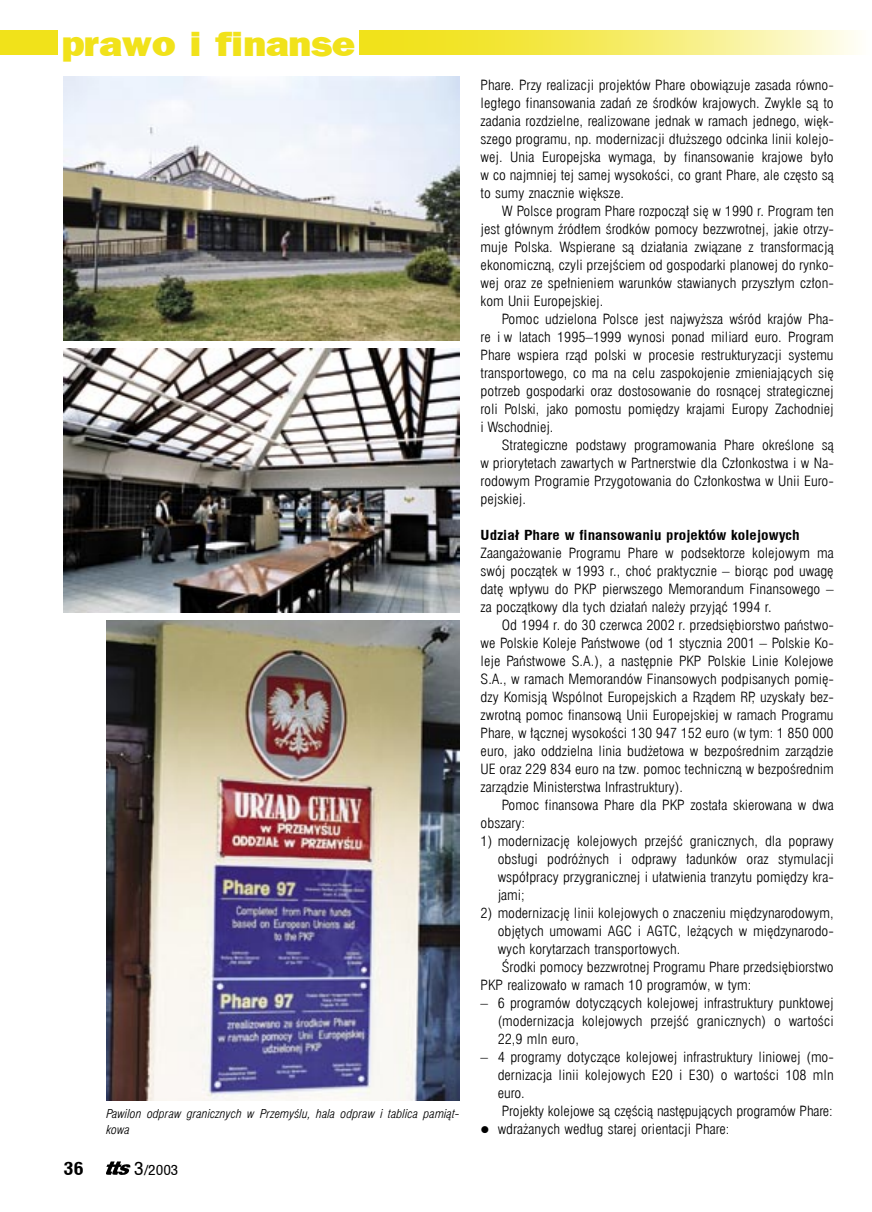
<style>
.page{position:relative;width:872px;height:1212px;background:#fff}
.page>*{position:absolute;margin:0;border:0;box-sizing:border-box;transform-origin:0 0}
.tytuł2{font:36px "Frankfurt Goth Hvypl";color:#f1e21a;scale:1.1 1}
.tytuł2-2{font:700 18px "Switzerland Condpl";color:#000;scale:1.1 1}
.tekst{font:13.8px/18px "Swis 721 Lt Cn EU Normal";color:#000;text-align:justify;scale:1.1 1}
.tekst1{font:13.8px/18px "Swis 721 Lt Cn EU Normal";color:#000;text-align:justify;scale:1.1 1}
.tekst0{font:13.8px/18px "Swis 721 Lt Cn EU Normal";color:#000;text-align:justify;scale:1.1 1}
.tytuł2-3{font:700 13.8px "Switzerland Condpl";color:#000;scale:1.1 1}
.tytuł2-4{font:13.8px "Switzerland Condpl";color:#000;scale:1.1 1}
.podpis0{font:12px/16.5px "Swis 721 Lt Cn EU Italic";color:#000;scale:1.1 1}
.s1{font-size:18px}
</style>
<div class="page">
<div style="left:0;top:30px;width:57px;height:25px;background:#f1e21a"></div>
<svg style="left:359px;top:30px;width:499px;height:25px;background:#f5ec6b"></svg>
<svg style="left:106px;top:1161px;width:24px;height:14px"></svg>
<img style="left:106px;top:621px;width:353px;height:479px">
<img style="left:64px;top:349px;width:395px;height:263px">
<img style="left:64px;top:77px;width:395px;height:263px">
<p class="tytuł2" style="left:62px;top:21px;width:268px">prawo i finanse</p>
<p class="podpis0" style="left:106px;top:1105px;width:322px">Pawilon odpraw granicznych w Przemyślu, hala odpraw i tablica pamiąt&shy;kowa</p>
<p class="tytuł2-2" style="left:64px;top:1157px;width:19px">36</p>
<p class="tytuł2-4" style="left:134px;top:1160px;width:42px"><span class="s1">3</span>/2003</p>
<p class="tekst" style="left:480px;top:76px;width:322px">Phare. Przy realizacji projektów Phare obowiązuje zasada równo&shy;ległego finansowania zadań ze środków krajowych. Zwykle są to zadania rozdzielne, realizowane jednak w ramach jednego, więk&shy;szego programu, np. modernizacji dłuższego odcinka linii kolejo&shy;wej. Unia Europejska wymaga, by finansowanie krajowe było w co najmniej tej samej wysokości, co grant Phare, ale często są to sumy znacznie większe.</p>
<p class="tekst" style="left:480px;top:202px;width:322px;text-indent:21px">W Polsce program Phare rozpoczął się w 1990 r. Program ten jest głównym źródłem środków pomocy bezzwrotnej, jakie otrzy&shy;muje Polska. Wspierane są działania związane z transformacją ekonomiczną, czyli przejściem od gospodarki planowej do rynko&shy;wej oraz ze spełnieniem warunków stawianych przyszłym człon&shy;kom Unii Europejskiej.</p>
<p class="tekst" style="left:480px;top:310px;width:322px;text-indent:21px">Pomoc udzielona Polsce jest najwyższa wśród krajów Pha&shy;re i w latach 1995–1999 wynosi ponad miliard euro. Program Phare wspiera rząd polski w procesie restrukturyzacji systemu transportowego, co ma na celu zaspokojenie zmieniających się potrzeb gospodarki oraz dostosowanie do rosnącej strategicznej roli Polski, jako pomostu pomiędzy krajami Europy Zachodniej i Wschodniej.</p>
<p class="tekst" style="left:480px;top:436px;width:322px;text-indent:21px">Strategiczne podstawy programowania Phare określone są w priorytetach zawartych w Partnerstwie dla Członkostwa i w Na&shy;rodowym Programie Przygotowania do Członkostwa w Unii Euro&shy;pejskiej.</p>
<p class="tytuł2-3" style="left:480px;top:527px;width:292px">Udział Phare w finansowaniu projektów kolejowych</p>
<p class="tekst0" style="left:480px;top:544px;width:322px">Zaangażowanie Programu Phare w podsektorze kolejowym ma swój początek w 1993 r., choć praktycznie – biorąc pod uwagę datę wpływu do PKP pierwszego Memorandum Finansowego – za początkowy dla tych działań należy przyjąć 1994 r.</p>
<p class="tekst" style="left:480px;top:616px;width:322px;text-indent:21px">Od 1994 r. do 30 czerwca 2002 r. przedsiębiorstwo państwo&shy;we Polskie Koleje Państwowe (od 1 stycznia 2001 – Polskie Ko&shy;leje Państwowe S.A.), a następnie PKP Polskie Linie Kolejowe S.A., w ramach Memorandów Finansowych podpisanych pomię&shy;dzy Komisją Wspólnot Europejskich a Rządem RP, uzyskały bez&shy;zwrotną pomoc finansową Unii Europejskiej w ramach Programu Phare, w łącznej wysokości 130 947 152 euro (w tym: 1 850 000 euro, jako oddzielna linia budżetowa w bezpośrednim zarządzie UE oraz 229 834 euro na tzw. pomoc techniczną w bezpośrednim zarządzie Ministerstwa Infrastruktury).</p>
<p class="tekst" style="left:480px;top:796px;width:322px;text-indent:21px">Pomoc finansowa Phare dla PKP została skierowana w dwa obszary:</p>
<p class="tekst1" style="left:497px;top:832px;width:307px;text-indent:-17px">1) modernizację kolejowych przejść granicznych, dla poprawy obsługi podróżnych i odprawy ładunków oraz stymulacji współpracy przygranicznej i ułatwienia tranzytu pomiędzy kra&shy;jami;</p>
<p class="tekst1" style="left:497px;top:904px;width:307px;text-indent:-17px">2) modernizację linii kolejowych o znaczeniu międzynarodowym, objętych umowami AGC i AGTC, leżących w międzynarodo&shy;wych korytarzach transportowych.</p>
<p class="tekst" style="left:480px;top:958px;width:322px;text-indent:21px">Środki pomocy bezzwrotnej Programu Phare przedsiębiorstwo<br>PKP realizowało w ramach 10 programów, w tym:</p>
<p class="tekst1" style="left:497px;top:994px;width:307px;text-indent:-17px">– 6 programów dotyczących kolejowej infrastruktury punktowej (modernizacja kolejowych przejść granicznych) o wartości 22,9 mln euro,</p>
<p class="tekst1" style="left:497px;top:1048px;width:307px;text-indent:-17px">– 4 programy dotyczące kolejowej infrastruktury liniowej (mo&shy;dernizacja linii kolejowych E20 i E30) o wartości 108 mln euro.</p>
<p class="tekst" style="left:502px;top:1102px;width:302px">Projekty kolejowe są częścią następujących programów Phare:</p>
<p class="tekst1" style="left:480px;top:1120px;width:228px">● wdrażanych według starej orientacji Phare:</p>
</div>
